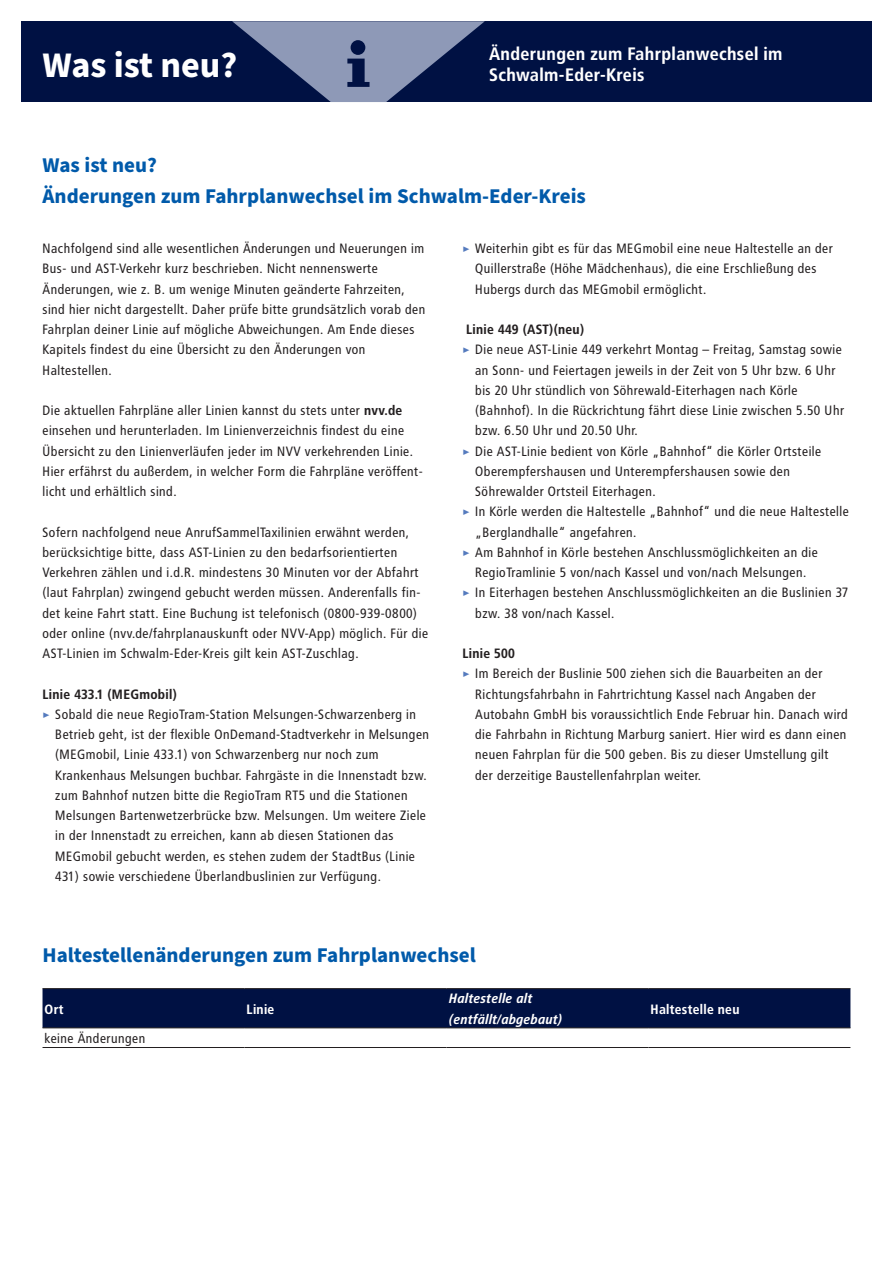
<style>
.page{position:relative;width:893px;height:1263px;background:#fff}
.page>*{position:absolute;margin:0;border:0;box-sizing:border-box;transform-origin:0 0}
.t1{font:700 36px "Source Sans Pro";color:#fff}
.t2{font:700 21px/30.3px "Source Sans Pro";color:#015aaa}
.t3{font:700 18px/21.6px "Transit OT";color:#fff}
.t4{font:13.5px/20.2px "Transit OT";color:#231f20}
.t5{font:700 13.5px "Transit OT";color:#231f20}
.t6{font:italic 700 13.5px/20.2px "Transit OT";color:#fff}
.t7{font:700 13.5px "Transit OT";color:#fff}
.s1{font-weight:700}
.s2{font-weight:700;color:#557bbe}
</style>
<div class="page">
<div style="left:43px;top:989px;width:807px;height:38px;background:#001143"></div>
<hr style="left:43px;top:988px;width:201px;height:1px;background:#231f20">
<hr style="left:244px;top:988px;width:202px;height:1px;background:#231f20">
<hr style="left:446px;top:988px;width:202px;height:1px;background:#231f20">
<hr style="left:648px;top:988px;width:202px;height:1px;background:#231f20">
<hr style="left:43px;top:1027px;width:201px;height:1px;background:#231f20">
<hr style="left:244px;top:1027px;width:202px;height:1px;background:#231f20">
<hr style="left:446px;top:1027px;width:202px;height:1px;background:#231f20">
<hr style="left:648px;top:1027px;width:202px;height:1px;background:#231f20">
<hr style="left:43px;top:1047px;width:201px;height:1px;background:#231f20">
<hr style="left:244px;top:1047px;width:202px;height:1px;background:#231f20">
<hr style="left:446px;top:1047px;width:202px;height:1px;background:#231f20">
<hr style="left:648px;top:1047px;width:202px;height:1px;background:#231f20">
<div style="left:21px;top:21px;width:851px;height:81px;background:#001143"></div>
<svg style="left:232px;top:21px;width:253px;height:81px"></svg>
<h1 class="t1" style="left:43px;top:40px;width:196px">Was ist neu?</h1>
<h3 class="t3" style="left:489px;top:43px;width:295px">Änderungen zum Fahrplanwechsel im<br>Schwalm-Eder-Kreis</h3>
<h2 class="t2" style="left:43px;top:151px;width:545px">Was ist neu?<br>Änderungen zum Fahrplanwechsel im Schwalm-Eder-Kreis</h2>
<p class="t4" style="left:43px;top:238px;width:385px">Nachfolgend sind alle wesentlichen Änderungen und Neuerungen im Bus- und AST-Verkehr kurz beschrieben. Nicht nennenswerte Änderungen, wie z. B. um wenige Minuten geänderte Fahrzeiten, sind hier nicht dargestellt. Daher prüfe bitte grundsätzlich vorab den Fahrplan deiner Linie auf mögliche Abweichungen. Am Ende dieses Kapitels findest du eine Übersicht zu den Änderungen von Haltestellen.</p>
<p class="t4" style="left:43px;top:400px;width:382px">Die aktuellen Fahrpläne aller Linien kannst du stets unter <span class="s1">nvv.de </span>einsehen und herunterladen. Im Linienverzeichnis findest du eine Übersicht zu den Linienverläufen jeder im NVV verkehrenden Linie.<br>Hier erfährst du außerdem, in welcher Form die Fahrpläne veröffent&shy;licht und erhältlich sind.</p>
<p class="t4" style="left:43px;top:522px;width:388px">Sofern nachfolgend neue AnrufSammelTaxilinien erwähnt werden, berücksichtige bitte, dass AST-Linien zu den bedarfsorientierten Verkehren zählen und i.d.R. mindestens 30 Minuten vor der Abfahrt (laut Fahrplan) zwingend gebucht werden müssen. Anderenfalls fin&shy;det keine Fahrt statt. Eine Buchung ist telefonisch (0800-939-0800) oder online (nvv.de/fahrplanauskunft oder NVV-App) möglich. Für die AST-Linien im Schwalm-Eder-Kreis gilt kein AST-Zuschlag.</p>
<p class="t5" style="left:43px;top:686px;width:136px">Linie 433.1 (MEGmobil)</p>
<p class="t4" style="left:43px;top:704px;width:376px"><span class="s2">▸</span> Sobald die neue RegioTram-Station Melsungen-Schwarzenberg in</p>
<p class="t4" style="left:55px;top:724px;width:376px">Betrieb geht, ist der flexible OnDemand-Stadtverkehr in Melsungen</p>
<p class="t4" style="left:55px;top:745px;width:325px">(MEGmobil, Linie 433.1) von Schwarzenberg nur noch zum</p>
<p class="t4" style="left:55px;top:765px;width:373px">Krankenhaus Melsungen buchbar. Fahrgäste in die Innenstadt bzw.</p>
<p class="t4" style="left:55px;top:785px;width:354px">zum Bahnhof nutzen bitte die RegioTram RT5 und die Stationen</p>
<p class="t4" style="left:55px;top:805px;width:373px">Melsungen Bartenwetzerbrücke bzw. Melsungen. Um weitere Ziele</p>
<p class="t4" style="left:55px;top:826px;width:340px">in der Innenstadt zu erreichen, kann ab diesen Stationen das</p>
<p class="t4" style="left:55px;top:846px;width:362px">MEGmobil gebucht werden, es stehen zudem der StadtBus (Linie</p>
<p class="t4" style="left:55px;top:866px;width:328px">431) sowie verschiedene Überlandbuslinien zur Verfügung.</p>
<p class="t4" style="left:475px;top:238px;width:360px;text-indent:-13px"><span class="s2">▸</span> Weiterhin gibt es für das MEGmobil eine neue Haltestelle an der<br>Quillerstraße (Höhe Mädchenhaus), die eine Erschließung des<br>Hubergs durch das MEGmobil ermöglicht.</p>
<p class="t5" style="left:466px;top:322px;width:120px">Linie 449 (AST)(neu)</p>
<p class="t4" style="left:462px;top:340px;width:381px"><span class="s2">▸</span> Die neue AST-Linie 449 verkehrt Montag – Freitag, Samstag sowie</p>
<p class="t4" style="left:475px;top:360px;width:362px">an Sonn- und Feiertagen jeweils in der Zeit von 5 Uhr bzw. 6 Uhr</p>
<p class="t4" style="left:475px;top:380px;width:324px">bis 20 Uhr stündlich von Söhrewald-Eiterhagen nach Körle</p>
<p class="t4" style="left:475px;top:400px;width:371px">(Bahnhof). In die Rückrichtung fährt diese Linie zwischen 5.50 Uhr</p>
<p class="t4" style="left:475px;top:421px;width:165px">bzw. 6.50 Uhr und 20.50 Uhr.</p>
<p class="t4" style="left:462px;top:441px;width:361px"><span class="s2">▸</span> Die AST-Linie bedient von Körle „Bahnhof“ die Körler Ortsteile</p>
<p class="t4" style="left:475px;top:461px;width:317px">Oberempfershausen und Unterempfershausen sowie den</p>
<p class="t4" style="left:475px;top:481px;width:182px">Söhrewalder Ortsteil Eiterhagen.</p>
<p class="t4" style="left:462px;top:502px;width:388px"><span class="s2">▸</span> In Körle werden die Haltestelle „Bahnhof“ und die neue Haltestelle</p>
<p class="t4" style="left:475px;top:522px;width:163px">„Berglandhalle“ angefahren.</p>
<p class="t4" style="left:462px;top:542px;width:357px"><span class="s2">▸</span> Am Bahnhof in Körle bestehen Anschlussmöglichkeiten an die</p>
<p class="t4" style="left:475px;top:562px;width:333px">RegioTramlinie 5 von/nach Kassel und von/nach Melsungen.</p>
<p class="t4" style="left:462px;top:583px;width:388px"><span class="s2">▸</span> In Eiterhagen bestehen Anschlussmöglichkeiten an die Buslinien 37</p>
<p class="t4" style="left:475px;top:603px;width:141px">bzw. 38 von/nach Kassel.</p>
<p class="t5" style="left:462px;top:646px;width:54px">Linie 500</p>
<p class="t4" style="left:462px;top:664px;width:362px"><span class="s2">▸</span> Im Bereich der Buslinie 500 ziehen sich die Bauarbeiten an der</p>
<p class="t4" style="left:475px;top:684px;width:343px">Richtungsfahrbahn in Fahrtrichtung Kassel nach Angaben der</p>
<p class="t4" style="left:475px;top:704px;width:375px">Autobahn GmbH bis voraussichtlich Ende Februar hin. Danach wird</p>
<p class="t4" style="left:475px;top:724px;width:373px">die Fahrbahn in Richtung Marburg saniert. Hier wird es dann einen</p>
<p class="t4" style="left:475px;top:745px;width:355px">neuen Fahrplan für die 500 geben. Bis zu dieser Umstellung gilt</p>
<p class="t4" style="left:475px;top:765px;width:228px">der derzeitige Baustellenfahrplan weiter.</p>
<h2 class="t2" style="left:43px;top:940px;width:435px">Haltestellenänderungen zum Fahrplanwechsel</h2>
<p class="t7" style="left:45px;top:1001px;width:21px">Ort</p>
<p class="t7" style="left:247px;top:1001px;width:30px">Linie</p>
<p class="t6" style="left:449px;top:988px;width:115px">Haltestelle alt (entfällt/abgebaut)</p>
<p class="t7" style="left:651px;top:1001px;width:91px">Haltestelle neu</p>
<p class="t4" style="left:45px;top:1028px;width:103px">keine Änderungen</p>
</div>
